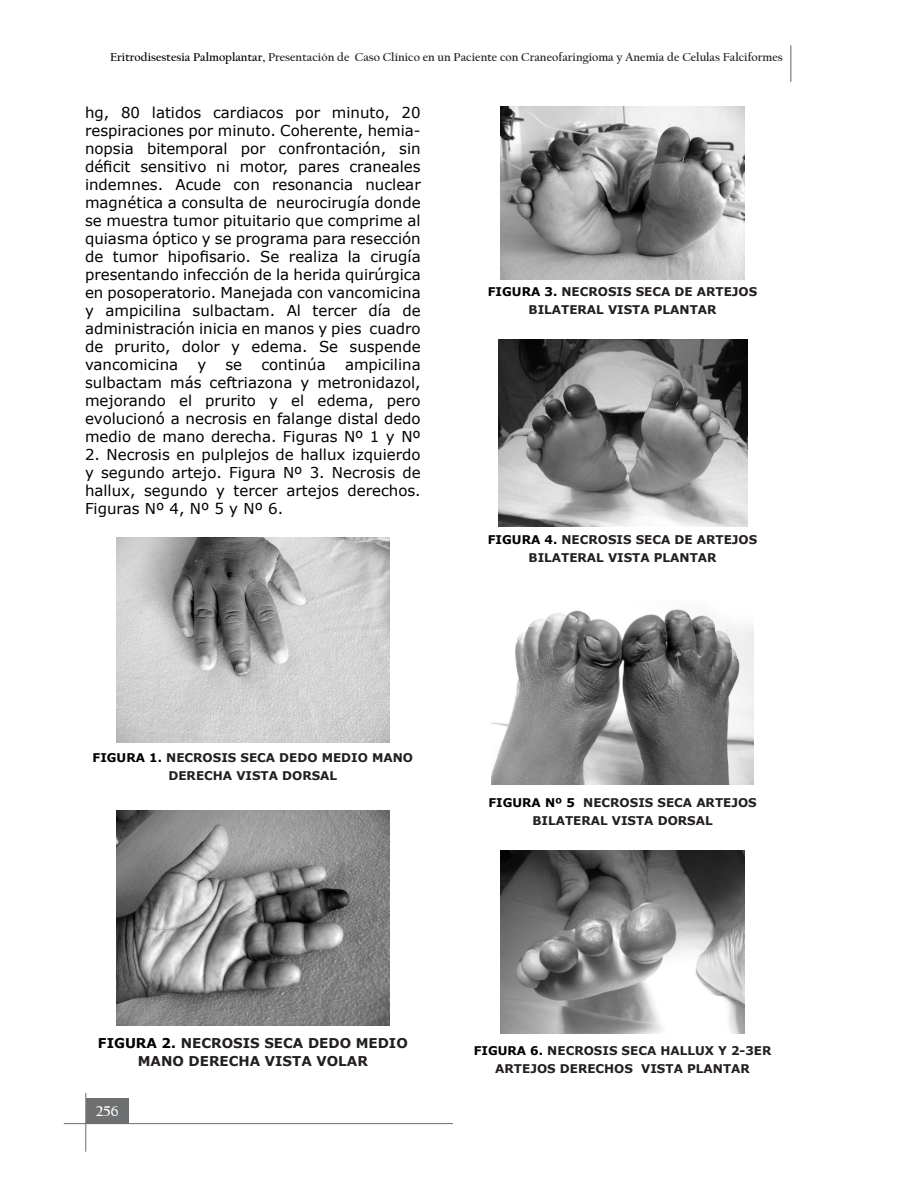
<style>
.page{position:relative;width:918px;height:1188px;background:#fff}
.page>*{position:absolute;margin:0;border:0;box-sizing:border-box;transform-origin:0 0}
.t1{font:15px/18px "Verdana";color:#000;text-align:justify}
.t2{font:700 15px "Californian FB";color:#fff}
.t3{font:700 13.5px/18px "Verdana";color:#231f20;text-align:center}
.t4{font:700 12px/18px "Verdana";color:#231f20;text-align:center}
.t5{font:700 12px "Californian FB";color:#231f20}
.s1{color:#000}
</style>
<div class="page">
<hr style="left:64px;top:1123px;width:389px;height:1px;background:#6d6f71">
<div style="left:86px;top:1098px;width:43px;height:26px;background:#6d6f71"></div>
<hr style="left:85px;top:1093px;width:1px;height:59px;background:#6d6f71">
<hr style="left:790px;top:45px;width:2px;height:37px;background:#939698">
<img style="left:116px;top:538px;width:273px;height:204px">
<img style="left:116px;top:811px;width:273px;height:215px">
<img style="left:500px;top:106px;width:245px;height:173px">
<img style="left:498px;top:339px;width:249px;height:187px">
<img style="left:492px;top:609px;width:261px;height:176px">
<img style="left:500px;top:850px;width:245px;height:184px">
<p class="t5" style="left:110px;top:50px;width:674px"><span class="s1">Eritrodisestesia Palmoplantar</span>, Presentación de Caso Clínico en un Paciente con Craneofaringioma y Anemia de Celulas Falciformes</p>
<p class="t1" style="left:85px;top:103px;width:337px">hg, 80 latidos cardiacos por minuto, 20 respiraciones por minuto. Coherente, hemia&shy;nopsia bitemporal por confrontación, sin déficit sensitivo ni motor, pares craneales indemnes. Acude con resonancia nuclear magnética a consulta de neurocirugía donde se muestra tumor pituitario que comprime al quiasma óptico y se programa para resección de tumor hipofisario. Se realiza la cirugía presentando infección de la herida quirúrgica en posoperatorio. Manejada con vancomicina y ampicilina sulbactam. Al tercer día de administración inicia en manos y pies cuadro de prurito, dolor y edema. Se suspende vancomicina</p>
<p class="t1" style="left:197px;top:355px;width:10px">y</p>
<p class="t1" style="left:225px;top:355px;width:18px">se</p>
<p class="t1" style="left:261px;top:355px;width:66px">continúa</p>
<p class="t1" style="left:85px;top:355px;width:337px;text-indent:260px">ampicilina sulbactam más ceftriazona y metronidazol, mejorando el prurito y el edema, pero evolucionó a necrosis en falange distal dedo medio de mano derecha. Figuras Nº 1 y Nº</p>
<p class="t1" style="left:85px;top:445px;width:337px">2. Necrosis en pulplejos de hallux izquierdo y segundo artejo. Figura Nº 3. Necrosis de hallux, segundo y tercer artejos derechos.<br>Figuras Nº 4, Nº 5 y Nº 6.</p>
<p class="t4" style="left:488px;top:282px;width:271px"><span class="s1">FIGURA 3.</span> NECROSIS SECA DE ARTEJOS<br>BILATERAL VISTA PLANTAR</p>
<p class="t4" style="left:488px;top:530px;width:271px"><span class="s1">FIGURA 4.</span> NECROSIS SECA DE ARTEJOS<br>BILATERAL VISTA PLANTAR</p>
<p class="t4" style="left:93px;top:748px;width:322px"><span class="s1">FIGURA 1.</span> NECROSIS SECA DEDO MEDIO MANO<br>DERECHA VISTA DORSAL</p>
<p class="t4" style="left:488px;top:793px;width:270px"><span class="s1">FIGURA Nº 5</span> NECROSIS SECA ARTEJOS<br>BILATERAL VISTA DORSAL</p>
<p class="t3" style="left:98px;top:1034px;width:311px"><span class="s1">FIGURA 2.</span> NECROSIS SECA DEDO MEDIO<br>MANO DERECHA VISTA VOLAR</p>
<p class="t2" style="left:95px;top:1102px;width:25px">256</p>
<p class="t4" style="left:474px;top:1042px;width:299px"><span class="s1">FIGURA 6.</span> NECROSIS SECA HALLUX Y 2-3ER<br>ARTEJOS DERECHOS VISTA PLANTAR</p>
</div>
